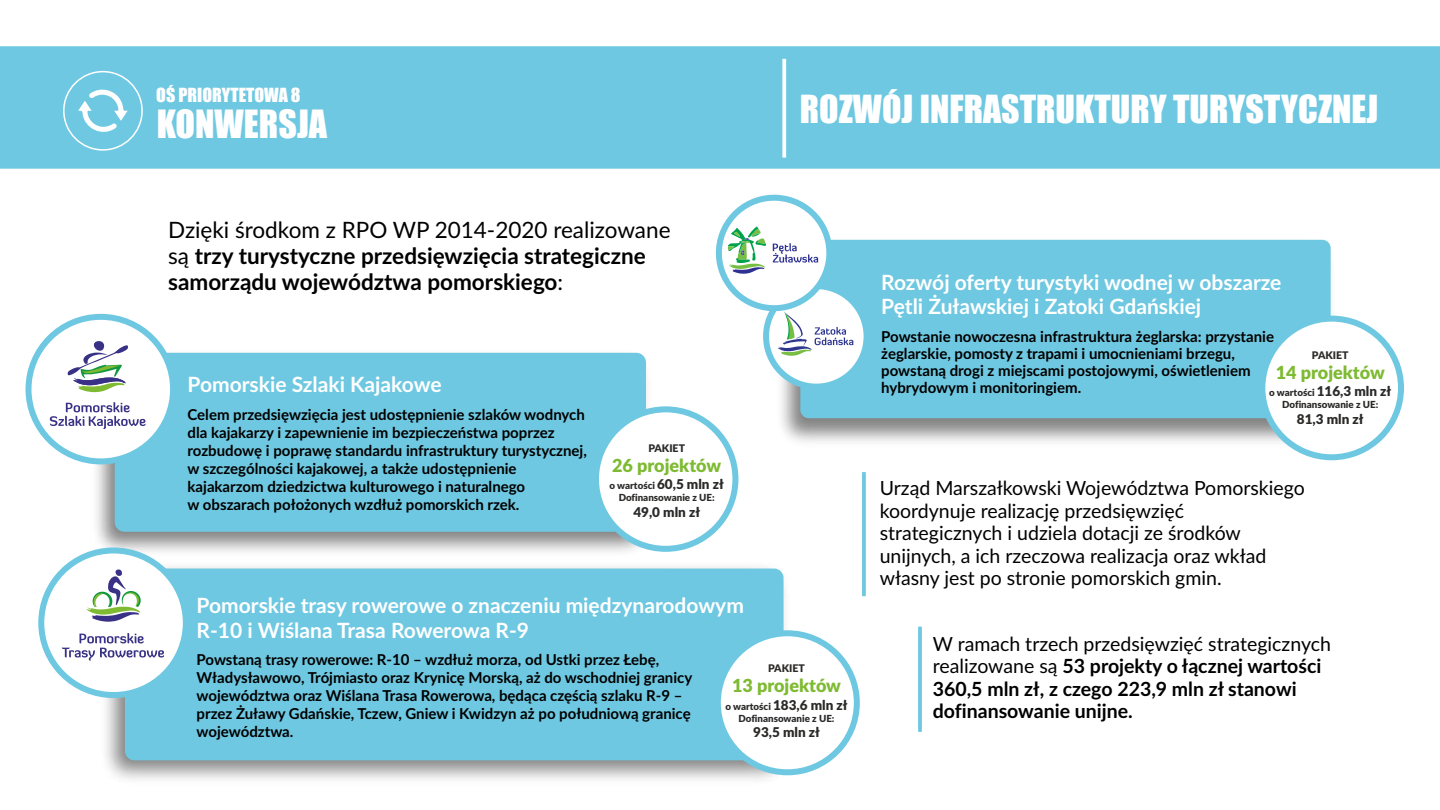
<style>
.page{position:relative;width:1440px;height:810px;background:#fff}
.page>*{position:absolute;margin:0;border:0;box-sizing:border-box;transform-origin:0 0}
.t1{font:36px "Impact";color:#fefefe}
.t2{font:35.78px "Impact";color:#fff}
.t3{font:700 22.5px/26px "Lato";color:#000}
.t4{font:700 21px/25.2px "Lato";color:#fff}
.t5{font:19.5px/22.5px "Lato";color:#000}
.t6{font:700 19.5px/22.5px "Lato";color:#000}
.t7{font:900 18px "Lato";color:#7eba32}
.t8{font:18px "Impact";color:#fefefe}
.t9{font:700 15px/18px "Lato";color:#000}
.t10{font:900 13.5px "Lato";color:#2b2a29}
.t11{font:900 10.5px "Lato";color:#2b2a29}
.t12{font:900 9.75px/12.5px "Lato";color:#2b2a29;text-align:center}
.s1{font-weight:400}
.s2{font-size:13.5px}
.s3{font-size:9.75px}
</style>
<div class="page">
<img style="left:89px;top:548px;width:714px;height:232px">
<div style="left:125px;top:568px;width:658px;height:192px;background:#6ec8e1;border-radius:9px"></div>
<div style="left:0;top:47px;width:1439px;height:121px;background:#6ec8e1"></div>
<div style="left:63px;top:71px;width:80px;height:80px;background:#6ec8e1;border:2px solid #fff;border-radius:50%"></div>
<svg style="left:78px;top:89px;width:50px;height:43px"></svg>
<hr style="left:862px;top:472px;width:3px;height:124px;background:#6ec8e1">
<hr style="left:918px;top:626px;width:3px;height:105px;background:#6ec8e1">
<img style="left:79px;top:337px;width:585px;height:232px">
<div style="left:115px;top:353px;width:531px;height:178px;background:#6ec8e1;border-radius:10px"></div>
<div style="left:593px;top:406px;width:145px;height:146px;background:#fff;border:6px solid #6ec8e1;border-radius:50%"></div>
<svg style="left:25px;top:314px;width:151px;height:150px"></svg>
<svg style="left:67px;top:339px;width:61px;height:53px"></svg>
<svg style="left:50px;top:402px;width:95px;height:27px"></svg>
<div style="left:714px;top:630px;width:145px;height:145px;background:#fff;border:6px solid #6ec8e1;border-radius:50%"></div>
<img style="left:767px;top:239px;width:581px;height:220px">
<div style="left:800px;top:240px;width:530px;height:178px;background:#6ec8e1;border-radius:8px"></div>
<svg style="left:763px;top:283px;width:106px;height:106px;fill:#fff"></svg>
<svg style="left:715px;top:194px;width:138px;height:162px"></svg>
<div style="left:1259px;top:315px;width:144px;height:145px;background:#fff;border:6px solid #6ec8e1;border-radius:50%"></div>
<svg style="left:38px;top:547px;width:151px;height:151px"></svg>
<svg style="left:86px;top:568px;width:55px;height:53px"></svg>
<svg style="left:62px;top:633px;width:102px;height:27px"></svg>
<svg style="left:782px;top:59px;width:4px;height:99px"></svg>
<p class="t8" style="left:156px;top:88px;width:146px">OŚ PRIORYTETOWA 8</p>
<h1 class="t1" style="left:157px;top:109px;width:172px">KONWERSJA</h1>
<h3 class="t3" style="left:168px;top:218px;width:504px"><span class="s1">Dzięki środkom z RPO WP 2014-2020 realizowane są</span> trzy turystyczne przedsięwzięcia strategiczne samorządu województwa pomorskiego<span class="s1">:</span></h3>
<h3 class="t4" style="left:187px;top:373px;width:255px">Pomorskie Szlaki Kajakowe</h3>
<p class="t9" style="left:187px;top:406px;width:401px">Celem przedsięwzięcia jest udostępnienie szlaków wodnych dla kajakarzy i zapewnienie im bezpieczeństwa poprzez rozbudowę i poprawę standardu infrastruktury turystycznej, w szczególności kajakowej, a także udostępnienie kajakarzom dziedzictwa kulturowego i naturalnego<br>w obszarach położonych wzdłuż pomorskich rzek.</p>
<p class="t11" style="left:648px;top:443px;width:38px">PAKIET</p>
<p class="t7" style="left:612px;top:457px;width:110px">26 projektów</p>
<p class="t12" style="left:609px;top:479px;width:116px">o wartości <span class="s2">60,5 mln zł<br></span>Dofinansowanie z UE:</p>
<p class="t10" style="left:633px;top:506px;width:68px">49,0 mln zł</p>
<h2 class="t2" style="left:799px;top:94px;width:580px">ROZWÓJ INFRASTRUKTURY TURYSTYCZNEJ</h2>
<h3 class="t4" style="left:881px;top:271px;width:402px;line-height:24.2px">Rozwój oferty turystyki wodnej w obszarze<br>Pętli Żuławskiej i Zatoki Gdańskiej</h3>
<p class="t9" style="left:881px;top:328px;width:394px;line-height:17.2px">Powstanie nowoczesna infrastruktura żeglarska: przystanie żeglarskie, pomosty z trapami i umocnieniami brzegu, powstaną drogi z miejscami postojowymi, oświetleniem hybrydowym i monitoringiem.</p>
<p class="t11" style="left:1311px;top:350px;width:38px">PAKIET</p>
<p class="t7" style="left:1275px;top:364px;width:110px">14 projektów</p>
<p class="t10" style="left:1269px;top:385px;width:124px"><span class="s3">o wartości</span> 116,3 mln zł</p>
<p class="t12" style="left:1282px;top:399px;width:98px">Dofinansowanie z UE:</p>
<p class="t10" style="left:1296px;top:413px;width:68px">81,3 mln zł</p>
<h3 class="t5" style="left:879px;top:478px;width:426px">Urząd Marszałkowski Województwa Pomorskiego koordynuje realizację przedsięwzięć strategicznych i udziela dotacji ze środków unijnych, a ich rzeczowa realizacja oraz wkład własny jest po stronie pomorskich gmin.</h3>
<h3 class="t4" style="left:196px;top:593px;width:549px">Pomorskie trasy rowerowe o znaczeniu międzynarodowym<br>R-10 i Wiślana Trasa Rowerowa R-9</h3>
<p class="t9" style="left:196px;top:652px;width:497px">Powstaną trasy rowerowe: R-10 – wzdłuż morza, od Ustki przez Łebę, Władysławowo, Trójmiasto oraz Krynicę Morską, aż do wschodniej granicy województwa oraz Wiślana Trasa Rowerowa, będąca częścią szlaku R-9 – przez Żuławy Gdańskie, Tczew, Gniew i Kwidzyn aż po południową granicę województwa.</p>
<p class="t11" style="left:768px;top:664px;width:38px">PAKIET</p>
<p class="t7" style="left:732px;top:678px;width:110px">13 projektów</p>
<p class="t10" style="left:725px;top:698px;width:124px"><span class="s3">o wartości</span> 183,6 mln zł</p>
<p class="t12" style="left:738px;top:712px;width:98px">Dofinansowanie z UE:</p>
<p class="t10" style="left:753px;top:726px;width:68px">93,5 mln zł</p>
<h3 class="t6" style="left:932px;top:633px;width:400px"><span class="s1">W ramach trzech przedsięwzięć strategicznych realizowane są</span> 53 projekty o łącznej wartości 360,5 mln zł, z czego 223,9 mln zł stanowi dofinansowanie unijne.</h3>
</div>
